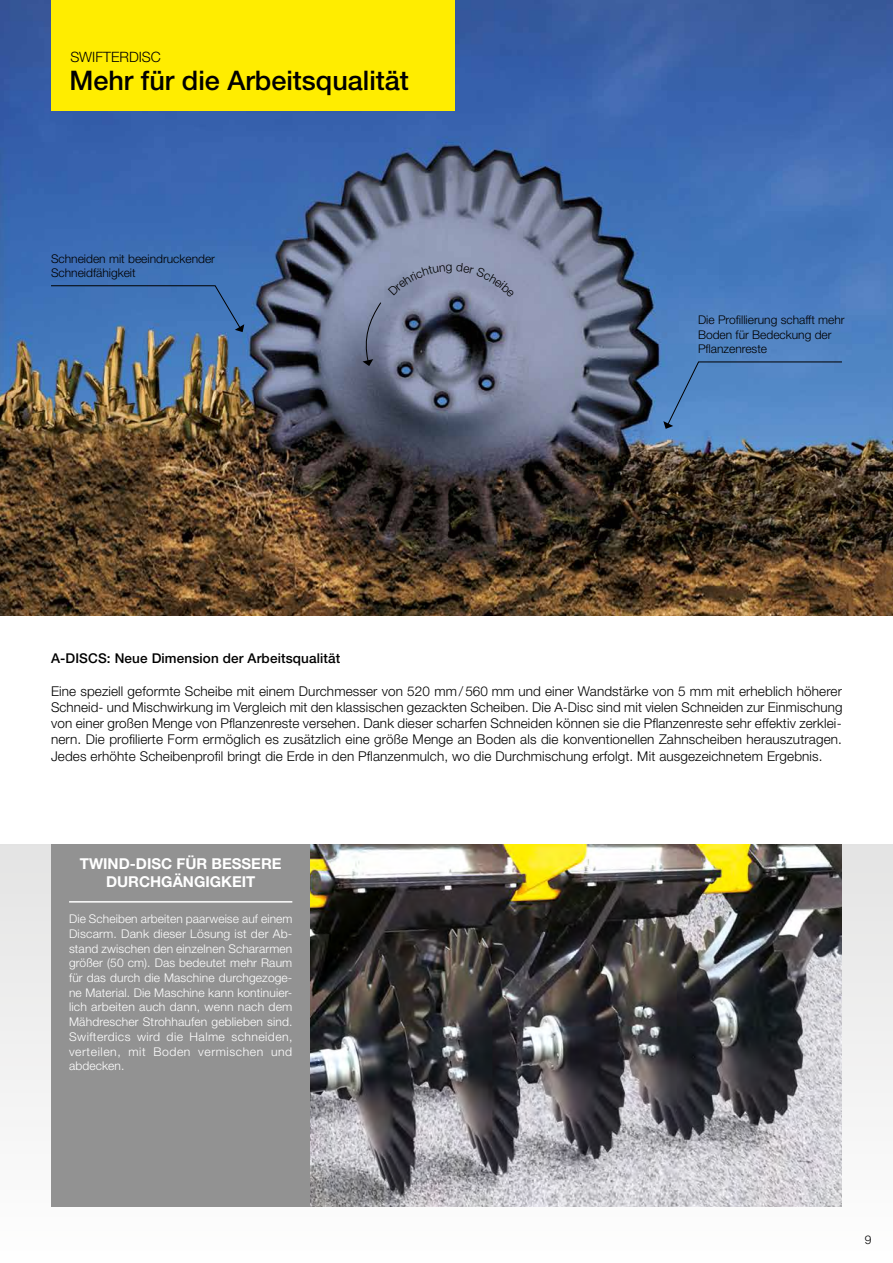
<style>
.page{position:relative;width:893px;height:1263px;background:#fff}
.page>*{position:absolute;margin:0;border:0;box-sizing:border-box;transform-origin:0 0}
.t1{font:500 27px "Helvetica Neue LT Pro";color:#000}
.RAM_NADPIS{font:700 15px/18px "Helvetica Neue LT Pro";color:#fff;text-align:center}
.t2{font:300 14.25px "Helvetica Neue LT Pro";color:#000}
.ZAKLADNI_TEXT{font:300 13.5px/16.2px "Helvetica Neue LT Pro";letter-spacing:.01em;color:#000;text-align:justify}
.ZAKLADNI_TEXT-2{font:500 13.5px "Helvetica Neue LT Pro";letter-spacing:.01em;color:#000}
.RAM_TEXT{font:300 12px/14.7px "Helvetica Neue LT Pro";letter-spacing:.045em;color:#fff;text-align:justify}
.t3{font:300 12px/14.4px "Helvetica Neue LT Pro";color:#000}
</style>
<div class="page">
<img style="left:0;top:0;width:893px;height:615px">
<div style="left:0;top:844px;width:893px;height:419px;background:linear-gradient(to bottom,#e4e4e4,#fdfdfd)"></div>
<div style="left:51px;top:844px;width:259px;height:362px;background:#929292"></div>
<img style="left:310px;top:844px;width:532px;height:362px">
<div style="left:51px;top:0;width:403px;height:111px;background:#ffed00"></div>
<svg style="left:50px;top:285px;width:194px;height:47px;background:#4073b4"></svg>
<svg style="left:663px;top:361px;width:180px;height:68px;background:#5387c4"></svg>
<hr style="left:69px;top:901px;width:223px;height:1px;background:#fff">
<svg style="left:363px;top:302px;width:19px;height:64px"></svg>
<svg style="left:388px;top:263px;width:127px;height:35px;background:#8f96b2"></svg>
<p class="t2" style="left:70px;top:48px;width:92px">SWIFTERDISC</p>
<p class="t1" style="left:69px;top:64px;width:341px">Mehr für die Arbeitsqualität</p>
<p class="t3" style="left:51px;top:251px;width:166px">Schneiden mit beeindruckender<br>Schneidfähigkeit</p>
<p class="t3" style="left:698px;top:313px;width:148px">Die Profillierung schafft mehr<br>Boden für Bedeckung der<br>Pflanzenreste</p>
<p class="ZAKLADNI_TEXT-2" style="left:51px;top:651px;width:291px">A-DISCS: Neue Dimension der Arbeitsqualität</p>
<p class="ZAKLADNI_TEXT" style="left:51px;top:683px;width:793px">Eine speziell geformte Scheibe mit einem Durchmesser von 520 mm / 560 mm und einer Wandstärke von 5 mm mit erheblich höherer Schneid- und Mischwirkung im Vergleich mit den klassischen gezackten Scheiben. Die A-Disc sind mit vielen Schneiden zur Einmischung von einer großen Menge von Pflanzenreste versehen. Dank dieser scharfen Schneiden können sie die Pflanzenreste sehr effektiv zerklei&shy;nern. Die profilierte Form ermöglich es zusätzlich eine größe Menge an Boden als die konventionellen Zahnscheiben herauszutragen.<br>Jedes erhöhte Scheibenprofil bringt die Erde in den Pflanzenmulch, wo die Durchmischung erfolgt. Mit ausgezeichnetem Ergebnis.</p>
<p class="RAM_NADPIS" style="left:80px;top:854px;width:203px">TWIND-DISC FÜR BESSERE<br>DURCHGÄNGIGKEIT</p>
<p class="RAM_TEXT" style="left:69px;top:911px;width:225px">Die Scheiben arbeiten paarweise auf einem Discarm. Dank dieser Lösung ist der Ab&shy;stand zwischen den einzelnen Schararmen größer (50 cm). Das bedeutet mehr Raum für das durch die Maschine durchgezoge&shy;ne Material. Die Maschine kann kontinuier&shy;lich arbeiten auch dann, wenn nach dem Mähdrescher Strohhaufen geblieben sind.<br>Swifterdics wird die Halme schneiden, verteilen, mit Boden vermischen und abdecken.</p>
<p class="t3" style="left:865px;top:1232px;width:8px">9</p>
</div>
